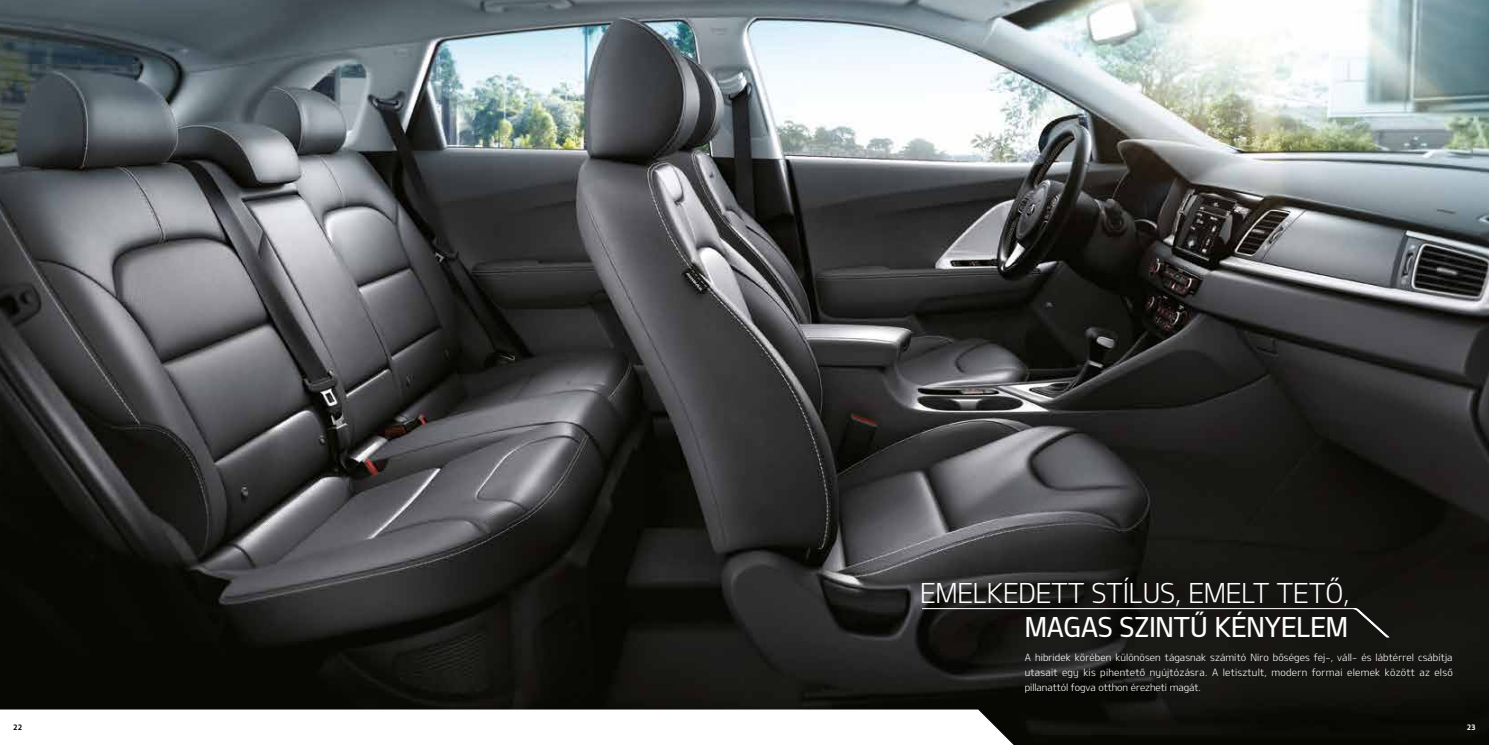
<style>
.page{position:relative;width:1489px;height:745px;background:#fff}
.page>*{position:absolute;margin:0;border:0;box-sizing:border-box;transform-origin:0 0}
.t1{font:27.5px "Design KOTFL";letter-spacing:-.01em;color:#fff;scale:.95 1}
.t2{font:27.5px "Design KOTFM";letter-spacing:-.01em;color:#fff;scale:.95 1}
.t3{font:10px/15px "Design KOTFL";letter-spacing:-.005em;color:#fff;text-align:justify;scale:.95 1}
.t4{font:7.5px "Design KOTFB";color:#000}
.t5{font:7.5px "Design KOTFB";color:#fff}
</style>
<div class="page">
<img style="left:0;top:0;width:1488px;height:744px">
<svg style="left:0;top:709px;width:1013px;height:35px"></svg>
<svg style="left:921px;top:607px;width:468px;height:30px;background:#1d1d19"></svg>
<h1 class="t1" style="left:920px;top:575px;width:454px">EMELKEDETT STÍLUS, EMELT TETŐ,</h1>
<h1 class="t2" style="left:1024px;top:608px;width:342px">MAGAS SZINTŰ KÉNYELEM</h1>
<p class="t3" style="left:1024px;top:649px;width:452px">A hibridek körében különösen tágasnak számító Niro bőséges fej-, váll- és lábtérrel csábítja utasait egy kis pihentető nyújtózásra. A letisztult, modern formai elemek között az első pillanattól fogva otthon érezheti magát.</p>
<p class="t4" style="left:13px;top:721px;width:10px">22</p>
<p class="t5" style="left:1466px;top:721px;width:10px">23</p>
</div>
